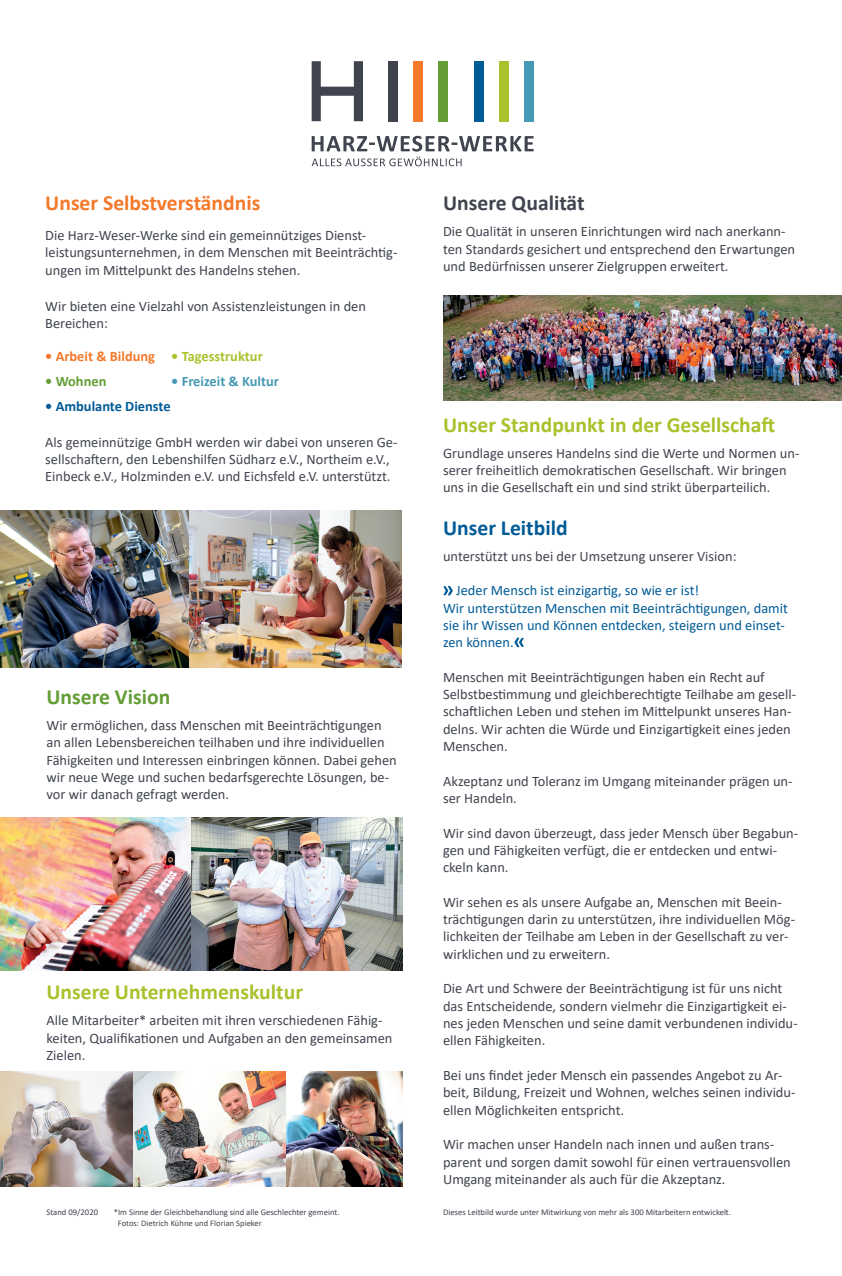
<style>
.page{position:relative;width:842px;height:1276px;background:#fff}
.page>*{position:absolute;margin:0;border:0;box-sizing:border-box;transform-origin:0 0}
.t1{font:700 21.65px "Calibri";color:#aac12c}
.t2{font:700 21.65px "Calibri";color:#f4792a}
.t3{font:700 21.65px "Calibri";color:#40444e}
.t4{font:700 21.65px "Calibri";color:#005b97}
.t5{font:700 21.65px "Calibri";color:#639d34}
.t6{font:14.4px/17.3px "Calibri";color:#40444e}
.t7{font:14.4px/17.3px "Calibri";color:#005b97}
.t8{font:700 14.4px "Calibri";color:#f4792a}
.t9{font:700 14.4px "Calibri";color:#005b97}
.t10{font:700 14.4px "Calibri";color:#4699b4}
.t11{font:700 14.4px "Calibri";color:#639d34}
.t12{font:8.65px "Calibri";color:#40444e}
.t13{font:8.5px "Calibri";letter-spacing:.005em;color:#40444e}
.s1{color:#aac12c}
</style>
<div class="page">
<img style="left:0;top:817px;width:402px;height:153px">
<img style="left:0;top:1071px;width:402px;height:115px">
<img style="left:443px;top:296px;width:399px;height:104px">
<img style="left:0;top:510px;width:190px;height:157px">
<img style="left:190px;top:510px;width:211px;height:157px">
<div style="left:474px;top:61px;width:9px;height:60px;background:#005b97"></div>
<svg style="left:312px;top:61px;width:51px;height:60px"></svg>
<div style="left:388px;top:61px;width:9px;height:60px;background:#40444e"></div>
<div style="left:438px;top:61px;width:10px;height:60px;background:#639d34"></div>
<div style="left:413px;top:61px;width:9px;height:60px;background:#f4792a"></div>
<div style="left:524px;top:61px;width:10px;height:60px;background:#4699b4"></div>
<div style="left:499px;top:61px;width:9px;height:60px;background:#aac12c"></div>
<svg style="left:312px;top:136px;width:222px;height:30px"></svg>
<svg style="left:443px;top:586px;width:10px;height:9px"></svg>
<svg style="left:514px;top:637px;width:10px;height:10px"></svg>
<h1 class="t2" style="left:45px;top:187px;width:217px">Unser Selbstverständnis</h1>
<p class="t6" style="left:45px;top:226px;width:354px">Die Harz-Weser-Werke sind ein gemeinnütziges Dienst&shy;leistungsunternehmen, in dem Menschen mit Beeinträchtig&shy;ungen im Mittelpunkt des Handelns stehen.</p>
<p class="t6" style="left:45px;top:297px;width:322px">Wir bieten eine Vielzahl von Assistenzleistungen in den<br>Bereichen:</p>
<p class="t8" style="left:45px;top:346px;width:219px">• Arbeit &amp; Bildung <span class="s1">• Tagesstruktur</span></p>
<p class="t11" style="left:45px;top:371px;width:63px">• Wohnen</p>
<p class="t10" style="left:171px;top:371px;width:109px">• Freizeit &amp; Kultur</p>
<p class="t9" style="left:45px;top:395px;width:127px">• Ambulante Dienste</p>
<p class="t6" style="left:45px;top:433px;width:354px">Als gemeinnützige GmbH werden wir dabei von unseren Ge&shy;sellschaftern, den Lebenshilfen Südharz e.V., Northeim e.V.,<br>Einbeck e.V., Holzminden e.V. und Eichsfeld e.V. unterstützt.</p>
<h1 class="t5" style="left:46px;top:681px;width:125px">Unsere Vision</h1>
<p class="t6" style="left:46px;top:716px;width:352px">Wir ermöglichen, dass Menschen mit Beeinträchtigungen an allen Lebensbereichen teilhaben und ihre individuellen Fähigkeiten und Interessen einbringen können. Dabei gehen wir neue Wege und suchen bedarfsgerechte Lösungen, be&shy;vor wir danach gefragt werden.</p>
<h1 class="t1" style="left:46px;top:976px;width:258px">Unsere Unternehmenskultur</h1>
<p class="t6" style="left:46px;top:1011px;width:348px">Alle Mitarbeiter* arbeiten mit ihren verschiedenen Fähig&shy;keiten, Qualifikationen und Aufgaben an den gemeinsamen<br>Zielen.</p>
<p class="t12" style="left:46px;top:1206px;width:53px">Stand 09/2020</p>
<p class="t12" style="left:114px;top:1206px;width:227px">*Im Sinne der Gleichbehandlung sind alle Geschlechter gemeint.</p>
<p class="t13" style="left:118px;top:1217px;width:145px">Fotos: Dietrich Kühne und Florian Spieker</p>
<h1 class="t3" style="left:443px;top:188px;width:143px">Unsere Qualität</h1>
<p class="t6" style="left:443px;top:222px;width:354px">Die Qualität in unseren Einrichtungen wird nach anerkann&shy;ten Standards gesichert und entsprechend den Erwartungen und Bedürfnissen unserer Zielgruppen erweitert.</p>
<h1 class="t1" style="left:443px;top:409px;width:334px">Unser Standpunkt in der Gesellschaft</h1>
<p class="t6" style="left:443px;top:444px;width:358px">Grundlage unseres Handelns sind die Werte und Normen un&shy;serer freiheitlich demokratischen Gesellschaft. Wir bringen uns in die Gesellschaft ein und sind strikt überparteilich.</p>
<h1 class="t4" style="left:443px;top:512px;width:126px">Unser Leitbild</h1>
<p class="t6" style="left:443px;top:547px;width:295px">unterstützt uns bei der Umsetzung unserer Vision:</p>
<p class="t7" style="left:443px;top:581px;width:346px;text-indent:13px">Jeder Mensch ist einzigartig, so wie er ist!<br>Wir unterstützen Menschen mit Beeinträchtigungen, damit sie ihr Wissen und Können entdecken, steigern und einset&shy;zen können.</p>
<p class="t6" style="left:443px;top:668px;width:355px">Menschen mit Beeinträchtigungen haben ein Recht auf Selbstbestimmung und gleichberechtigte Teilhabe am gesell&shy;schaftlichen Leben und stehen im Mittelpunkt unseres Han&shy;delns. Wir achten die Würde und Einzigartigkeit eines jeden Menschen.</p>
<p class="t6" style="left:443px;top:772px;width:351px">Akzeptanz und Toleranz im Umgang miteinander prägen un&shy;ser Handeln.</p>
<p class="t6" style="left:443px;top:824px;width:357px">Wir sind davon überzeugt, dass jeder Mensch über Begabun&shy;gen und Fähigkeiten verfügt, die er entdecken und entwi&shy;ckeln kann.</p>
<p class="t6" style="left:443px;top:893px;width:354px">Wir sehen es als unsere Aufgabe an, Menschen mit Beein&shy;trächtigungen darin zu unterstützen, ihre individuellen Mög&shy;lichkeiten der Teilhabe am Leben in der Gesellschaft zu ver&shy;wirklichen und zu erweitern.</p>
<p class="t6" style="left:443px;top:979px;width:356px">Die Art und Schwere der Beeinträchtigung ist für uns nicht das Entscheidende, sondern vielmehr die Einzigartigkeit ei&shy;nes jeden Menschen und seine damit verbundenen individu&shy;ellen Fähigkeiten.</p>
<p class="t6" style="left:443px;top:1066px;width:354px">Bei uns findet jeder Mensch ein passendes Angebot zu Ar&shy;beit, Bildung, Freizeit und Wohnen, welches seinen individu&shy;ellen Möglichkeiten entspricht.</p>
<p class="t6" style="left:443px;top:1135px;width:349px">Wir machen unser Handeln nach innen und außen trans&shy;parent und sorgen damit sowohl für einen vertrauensvollen<br>Umgang miteinander als auch für die Akzeptanz.</p>
<p class="t12" style="left:443px;top:1206px;width:289px">Dieses Leitbild wurde unter Mitwirkung von mehr als 300 Mitarbeitern entwickelt.</p>
</div>
